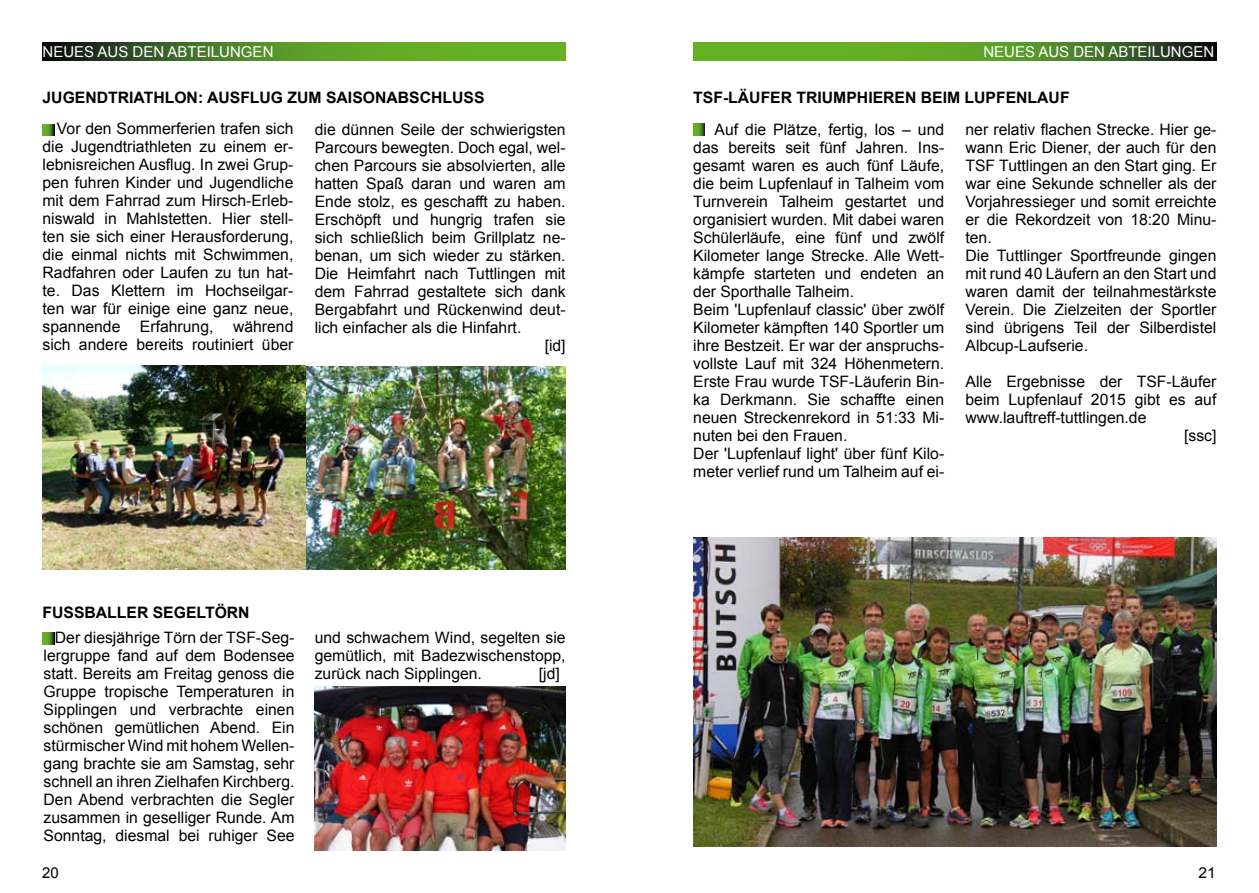
<style>
.page{position:relative;width:1259px;height:893px;background:#fff}
.page>*{position:absolute;margin:0;border:0;box-sizing:border-box;transform-origin:0 0}
.t1{font:15.75px/18px "Arial";color:#000;text-align:justify}
.t2{font:700 15.75px "Arial";color:#000}
.t3{font:15px "Arial";color:#fff}
.t4{font:15px "Arial";color:#000}
.t5{font:15px "Arial";color:#000;scale:1.04 1}
</style>
<div class="page">
<svg style="left:43px;top:43px;width:523px;height:17px;background:#4e8424"></svg>
<svg style="left:693px;top:43px;width:523px;height:17px;background:#538d24"></svg>
<svg style="left:43px;top:124px;width:11px;height:12px"></svg>
<svg style="left:693px;top:123px;width:12px;height:12px"></svg>
<img style="left:693px;top:538px;width:523px;height:308px">
<svg style="left:43px;top:632px;width:11px;height:12px"></svg>
<img style="left:315px;top:687px;width:251px;height:163px">
<img style="left:305px;top:366px;width:261px;height:204px">
<img style="left:43px;top:366px;width:262px;height:204px">
<p class="t3" style="left:43px;top:42px;width:232px">NEUES AUS DEN ABTEILUNGEN</p>
<p class="t2" style="left:43px;top:87px;width:443px">JUGENDTRIATHLON: AUSFLUG ZUM SAISONABSCHLUSS</p>
<p class="t1" style="left:315px;top:120px;width:252px">die dünnen Seile der schwierigsten</p>
<p class="t1" style="left:315px;top:138px;width:252px">Parcours bewegten. Doch egal, wel-</p>
<p class="t1" style="left:315px;top:156px;width:252px">chen Parcours sie absolvierten, alle</p>
<p class="t1" style="left:315px;top:174px;width:252px">hatten Spaß daran und waren am</p>
<p class="t1" style="left:315px;top:192px;width:252px">Ende stolz, es geschafft zu haben.</p>
<p class="t1" style="left:315px;top:210px;width:252px">Erschöpft und hungrig trafen sie</p>
<p class="t1" style="left:315px;top:228px;width:252px">sich schließlich beim Grillplatz ne-</p>
<p class="t1" style="left:315px;top:246px;width:252px">benan, um sich wieder zu stärken.</p>
<p class="t1" style="left:315px;top:264px;width:252px">Die Heimfahrt nach Tuttlingen mit</p>
<p class="t1" style="left:315px;top:282px;width:252px">dem Fahrrad gestaltete sich dank</p>
<p class="t1" style="left:315px;top:300px;width:252px">Bergabfahrt und Rückenwind deut-</p>
<p class="t1" style="left:315px;top:318px;width:208px">lich einfacher als die Hinfahrt.</p>
<p class="t1" style="left:545px;top:336px;width:23px">[id]</p>
<p class="t1" style="left:43px;top:120px;width:252px;text-indent:14px">Vor den Sommerferien trafen sich die Jugendtriathleten zu einem er&shy;lebnisreichen Ausflug. In zwei Grup&shy;pen fuhren Kinder und Jugendliche mit dem Fahrrad zum Hirsch-Erleb&shy;niswald in Mahlstetten. Hier stell&shy;ten sie sich einer Herausforderung, die einmal nichts mit Schwimmen, Radfahren oder Laufen zu tun hat&shy;te. Das Klettern im Hochseilgar&shy;ten war für einige eine ganz neue, spannende Erfahrung, während sich andere bereits routiniert über</p>
<p class="t2" style="left:43px;top:602px;width:209px">FUSSBALLER SEGELTÖRN</p>
<p class="t1" style="left:44px;top:629px;width:252px;text-indent:11px">Der diesjährige Törn der TSF-Seg&shy;lergruppe fand auf dem Bodensee statt. Bereits am Freitag genoss die Gruppe tropische Temperaturen in Sipplingen und verbrachte einen schönen gemütlichen Abend. Ein stürmischer Wind mit hohem Wellen&shy;gang brachte sie am Samstag, sehr schnell an ihren Zielhafen Kirchberg.<br>Den Abend verbrachten die Segler zusammen in geselliger Runde. Am Sonntag, diesmal bei ruhiger See</p>
<p class="t1" style="left:315px;top:629px;width:252px">und schwachem Wind, segelten sie gemütlich, mit Badezwischenstopp, zurück nach Sipplingen.</p>
<p class="t1" style="left:539px;top:665px;width:23px">[jd]</p>
<p class="t3" style="left:983px;top:42px;width:232px">NEUES AUS DEN ABTEILUNGEN</p>
<p class="t2" style="left:693px;top:87px;width:378px">TSF-LÄUFER TRIUMPHIEREN BEIM LUPFENLAUF</p>
<p class="t1" style="left:693px;top:120px;width:252px;text-align:left;text-indent:21px">Auf die Plätze, fertig, los – und das bereits seit fünf Jahren. Ins&shy;gesamt waren es auch fünf Läufe, die beim Lupfenlauf in Talheim vom Turnverein Talheim gestartet und organisiert wurden. Mit dabei waren Schülerläufe, eine fünf und zwölf Kilometer lange Strecke. Alle Wett&shy;kämpfe starteten und endeten an der Sporthalle Talheim.<br>Beim 'Lupfenlauf classic' über zwölf Kilometer kämpften 140 Sportler um ihre Bestzeit. Er war der anspruchs&shy;vollste Lauf mit 324 Höhenmetern.<br>Erste Frau wurde TSF-Läuferin Bin&shy;ka Derkmann. Sie schaffte einen neuen Streckenrekord in 51:33 Mi&shy;nuten bei den Frauen.<br>Der 'Lupfenlauf light' über fünf Kilo&shy;meter verlief rund um Talheim auf ei-</p>
<p class="t1" style="left:965px;top:120px;width:252px;text-align:left">ner relativ flachen Strecke. Hier ge&shy;wann Eric Diener, der auch für den<br>TSF Tuttlingen an den Start ging. Er war eine Sekunde schneller als der<br>Vorjahressieger und somit erreichte er die Rekordzeit von 18:20 Minu&shy;ten.<br>Die Tuttlinger Sportfreunde gingen mit rund 40 Läufern an den Start und waren damit der teilnahmestärkste<br>Verein. Die Zielzeiten der Sportler sind übrigens Teil der Silberdistel<br>Albcup-Laufserie.</p>
<p class="t1" style="left:965px;top:372px;width:252px">Alle Ergebnisse der TSF-Läufer</p>
<p class="t1" style="left:965px;top:390px;width:252px">beim Lupfenlauf 2015 gibt es auf</p>
<p class="t1" style="left:965px;top:408px;width:182px">www.lauftreff-tuttlingen.de</p>
<p class="t1" style="left:1184px;top:426px;width:34px">[ssc]</p>
<p class="t4" style="left:42px;top:863px;width:18px">20</p>
<p class="t5" style="left:1198px;top:863px;width:18px">21</p>
</div>
